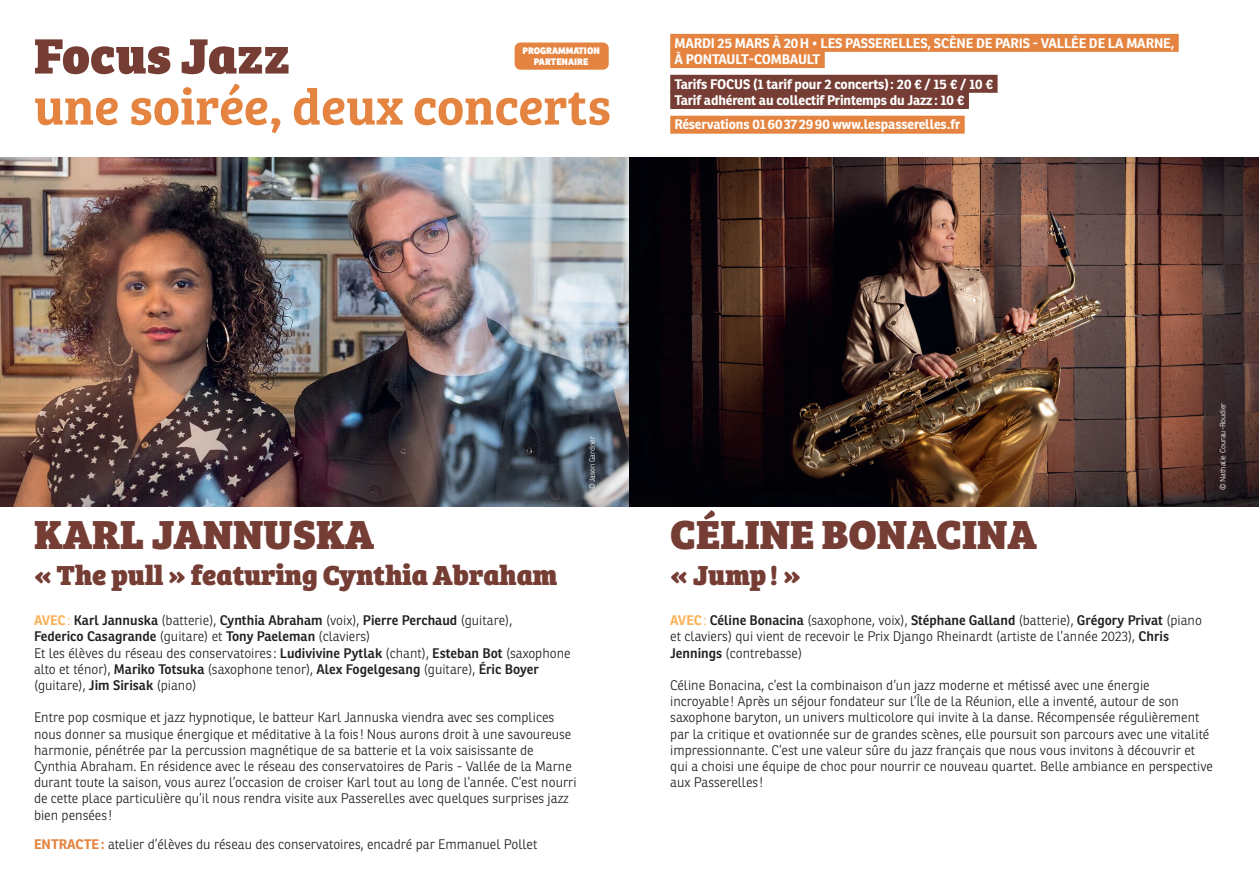
<style>
.page{position:relative;width:1259px;height:893px;background:#fff}
.page>*{position:absolute;margin:0;border:0;box-sizing:border-box;transform-origin:0 0}
.t1{font:51.45px "Bree Serif Sb";color:#e48440}
.t2{font:51.45px "Bree Serif Eb";color:#753d34}
.t3{font:42px "Bree Serif Eb";color:#753d34}
.t4{font:28.5px "Bree Serif Eb";color:#753d34}
.t5{font:300 13.5px/16.2px "Ronnia";color:#231f20}
.t6{font:700 13.5px/16.2px "Ronnia";letter-spacing:-.01em;color:#fff}
.t7{font:800 9.15px/10.9px "Ronnia";color:#fff;text-align:center}
.t8{font:300 7.5px "Ronnia";color:#fff}
.s1{font-weight:700;color:#f9b45a}
.s2{color:#f9b45a}
.s3{font-weight:600}
.s4{font-weight:700;color:#e48440}
</style>
<div class="page">
<img style="left:0;top:157px;width:1259px;height:349px">
<div style="left:670px;top:34px;width:508px;height:18px;background:#e48440"></div>
<div style="left:670px;top:50px;width:154px;height:18px;background:#e48440"></div>
<div style="left:670px;top:75px;width:327px;height:18px;background:#753d34"></div>
<div style="left:670px;top:91px;width:299px;height:18px;background:#753d34"></div>
<div style="left:670px;top:116px;width:294px;height:18px;background:#e48440"></div>
<div style="left:514px;top:43px;width:95px;height:27px;background:#e48440;border-radius:6px"></div>
<h1 class="t2" style="left:34px;top:14px;width:258px">Focus Jazz</h1>
<h1 class="t1" style="left:34px;top:68px;width:578px">une soirée, deux concerts</h1>
<p class="t7" style="left:522px;top:45px;width:79px">PROGRAMMATION<br>PARTENAIRE</p>
<p class="t6" style="left:674px;top:35px;width:501px">MARDI 25 MARS À 20H • LES PASSERELLES, SCÈNE DE PARIS - VALLÉE DE LA MARNE,<br>À PONTAULT-COMBAULT</p>
<p class="t6" style="left:674px;top:75px;width:320px">Tarifs FOCUS (1 tarif pour 2 concerts): 20 € / 15 € / 10 €<br>Tarif adhérent au collectif Printemps du Jazz: 10 €</p>
<p class="t6" style="left:674px;top:116px;width:287px">Réservations 0160372990 www.lespasserelles.fr</p>
<h2 class="t3" style="left:34px;top:501px;width:342px">KARL JANNUSKA</h2>
<h3 class="t4" style="left:34px;top:552px;width:525px">« The pull » featuring Cynthia Abraham</h3>
<p class="t5" style="left:34px;top:612px;width:538px"><span class="s1">AVEC</span><span class="s2">:</span> <span class="s3">Karl Jannuska</span> (batterie), <span class="s3">Cynthia Abraham</span> (voix), <span class="s3">Pierre Perchaud</span> (guitare),<br><span class="s3">Federico Casagrande</span> (guitare) et <span class="s3">Tony Paeleman</span> (claviers)<br>Et les élèves du réseau des conservatoires : <span class="s3">Ludivivine Pytlak</span> (chant), <span class="s3">Esteban Bot</span> (saxophone alto et ténor), <span class="s3">Mariko Totsuka</span> (saxophone tenor), <span class="s3">Alex Fogelgesang</span> (guitare), <span class="s3">Éric Boyer </span>(guitare), <span class="s3">Jim Sirisak</span> (piano)</p>
<p class="t5" style="left:34px;top:709px;width:544px">Entre pop cosmique et jazz hypnotique, le batteur Karl Jannuska viendra avec ses complices nous donner sa musique énergique et méditative à la fois ! Nous aurons droit à une savoureuse harmonie, pénétrée par la percussion magnétique de sa batterie et la voix saisissante de Cynthia Abraham. En résidence avec le réseau des conservatoires de Paris - Vallée de la Marne durant toute la saison, vous aurez l’occasion de croiser Karl tout au long de l’année. C’est nourri de cette place particulière qu’il nous rendra visite aux Passerelles avec quelques surprises jazz bien pensées !</p>
<p class="t5" style="left:34px;top:836px;width:505px"><span class="s4">ENTRACTE:</span> atelier d’élèves du réseau des conservatoires, encadré par Emmanuel Pollet</p>
<p class="t8" style="left:587px;top:490px;width:56px;rotate:-90deg">© Jason Gardner</p>
<p class="t8" style="left:1218px;top:490px;width:89px;rotate:-90deg">© Nathalie Courau-Roudier</p>
<h2 class="t3" style="left:670px;top:501px;width:368px">CÉLINE BONACINA</h2>
<h3 class="t4" style="left:670px;top:552px;width:132px">« Jump ! »</h3>
<p class="t5" style="left:670px;top:612px;width:533px"><span class="s1">AVEC</span><span class="s2">:</span> <span class="s3">Céline Bonacina</span> (saxophone, voix), <span class="s3">Stéphane Galland</span> (batterie), <span class="s3">Grégory Privat</span> (piano et claviers) qui vient de recevoir le Prix Django Rheinardt (artiste de l’année 2023), <span class="s3">Chris<br>Jennings</span> (contrebasse)</p>
<p class="t5" style="left:670px;top:677px;width:544px">Céline Bonacina, c’est la combinaison d’un jazz moderne et métissé avec une énergie<br>incroyable ! Après un séjour fondateur sur l’Île de la Réunion, elle a inventé, autour de son saxophone baryton, un univers multicolore qui invite à la danse. Récompensée régulièrement par la critique et ovationnée sur de grandes scènes, elle poursuit son parcours avec une vitalité impressionnante. C’est une valeur sûre du jazz français que nous vous invitons à découvrir et qui a choisi une équipe de choc pour nourrir ce nouveau quartet. Belle ambiance en perspective aux Passerelles !</p>
</div>
